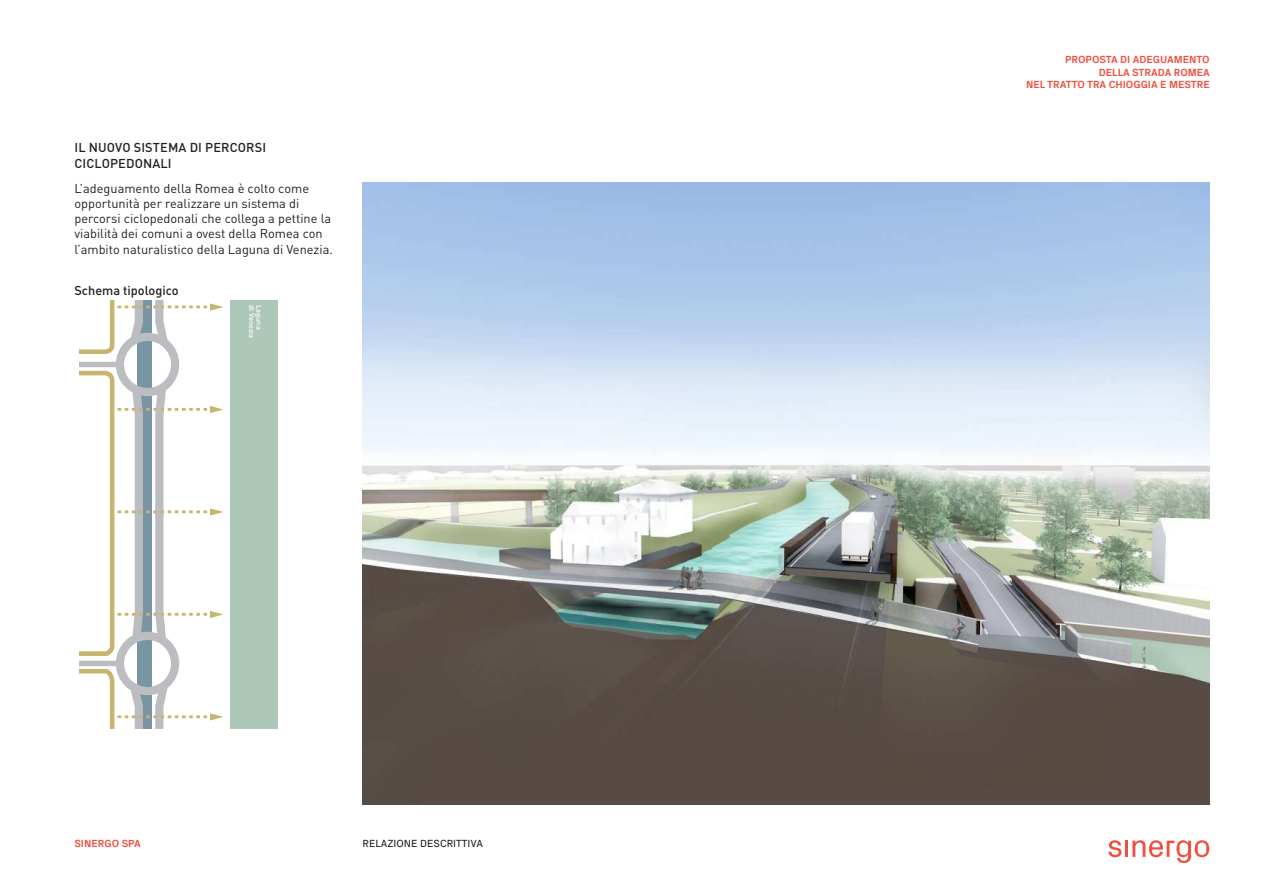
<style>
.page{position:relative;width:1263px;height:893px;background:#fff}
.page>*{position:absolute;margin:0;border:0;box-sizing:border-box;transform-origin:0 0}
.t1{font:12.75px/15.3px "DIN Pro";color:#231f20}
.t2{font:500 12.75px/15.3px "DIN Pro";letter-spacing:.01em;color:#231f20}
.t3{font:700 10.5px/12.6px "Px Grotesk";color:#ef5040;text-align:right}
.t4{font:10.5px "Px Grotesk";color:#231f20}
.t5{font:500 7.35px "DIN Pro";color:#fff}
</style>
<div class="page">
<svg style="left:1108px;top:840px;width:13px;height:17px"></svg>
<hr style="left:1125px;top:841px;width:3px;height:16px;background:#ef5040">
<svg style="left:1132px;top:840px;width:77px;height:23px"></svg>
<div style="left:137px;top:300px;width:15px;height:215px;background:#7895a3"></div>
<div style="left:230px;top:300px;width:48px;height:428px;background:#adc7b9"></div>
<div style="left:116px;top:333px;width:63px;height:63px;border:8px solid #bcbdc0;border-radius:50%"></div>
<div style="left:137px;top:513px;width:15px;height:215px;background:#7895a3"></div>
<div style="left:116px;top:632px;width:63px;height:63px;border:8px solid #bcbdc0;border-radius:50%"></div>
<svg style="left:79px;top:368px;width:144px;height:290px"></svg>
<svg style="left:79px;top:667px;width:144px;height:61px"></svg>
<div style="left:79px;top:362px;width:41px;height:5px;background:#bcbdc0"></div>
<div style="left:79px;top:661px;width:41px;height:5px;background:#bcbdc0"></div>
<svg style="left:79px;top:300px;width:144px;height:56px"></svg>
<img style="left:362px;top:183px;width:848px;height:622px">
<p class="t2" style="left:74px;top:139px;width:193px">IL NUOVO SISTEMA DI PERCORSI<br>CICLOPEDONALI</p>
<p class="t1" style="left:74px;top:180px;width:260px">L’adeguamento della Romea è colto come opportunità per realizzare un sistema di percorsi ciclopedonali che collega a pettine la viabilità dei comuni a ovest della Romea con l’ambito naturalistico della Laguna di Venezia.</p>
<p class="t2" style="left:74px;top:282px;width:106px">Schema tipologico</p>
<p class="t5" style="left:257px;top:305px;width:34px;rotate:90deg">di Venezia</p>
<p class="t5" style="left:264px;top:305px;width:26px;rotate:90deg">Laguna</p>
<p class="t3" style="left:74px;top:837px;width:68px">SINERGO SPA</p>
<p class="t4" style="left:362px;top:836px;width:122px">RELAZIONE DESCRITTIVA</p>
<p class="t3" style="left:1026px;top:53px;width:185px">PROPOSTA DI ADEGUAMENTO<br>DELLA STRADA ROMEA<br>NEL TRATTO TRA CHIOGGIA E MESTRE</p>
</div>
